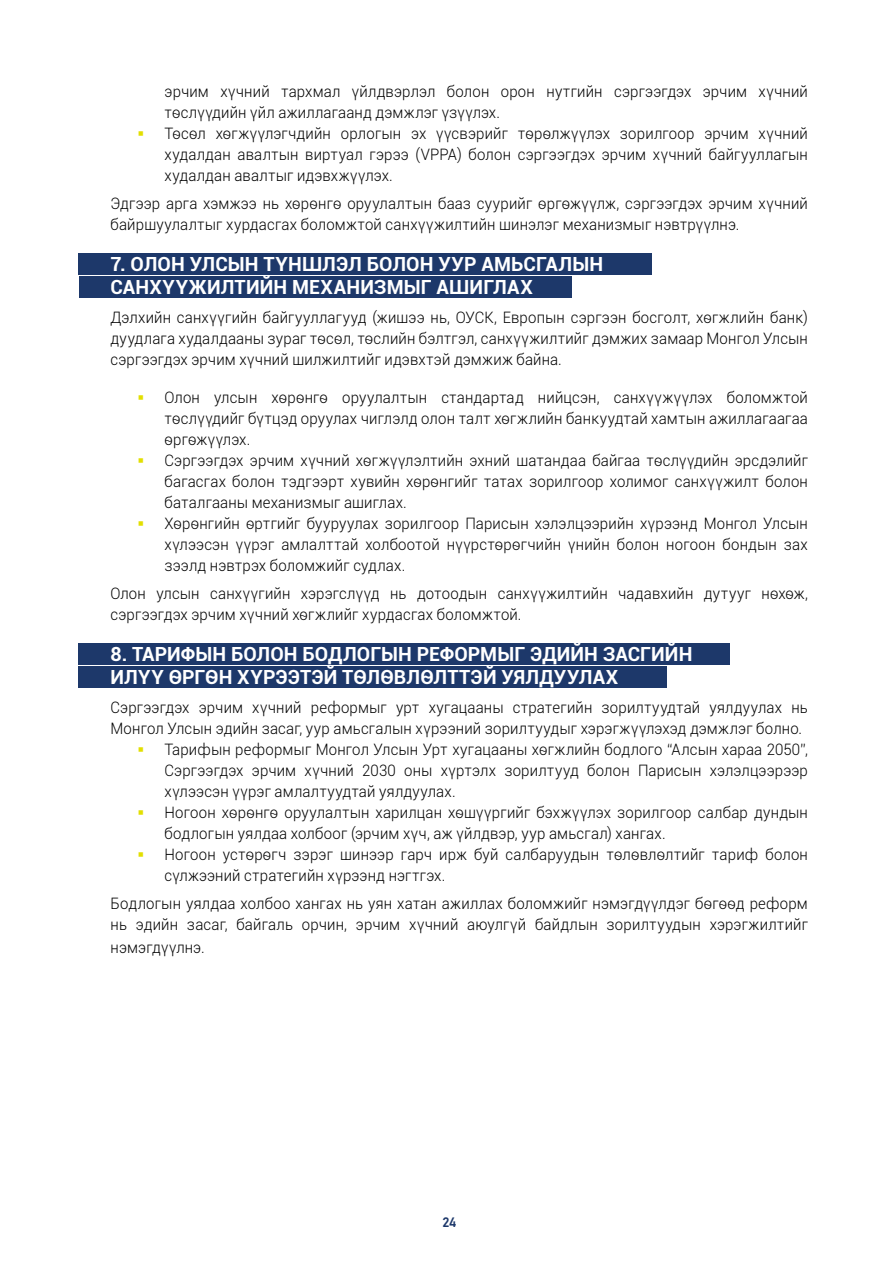
<style>
.page{position:relative;width:893px;height:1263px;background:#fff}
.page>*{position:absolute;margin:0;border:0;box-sizing:border-box;transform-origin:0 0}
.t1{font:700 19.5px/23.4px "Roboto";letter-spacing:.005em;color:#fff}
.t2{font:300 15.75px/21px "Roboto";letter-spacing:.01em;color:#000;scale:.95 1}
.t3{font:13.5px "Bahnschrift";color:#1d386a}
.s1{color:#e2df00}
</style>
<div class="page">
<div style="left:79px;top:253px;width:573px;height:21px;background:#1d386a"></div>
<div style="left:79px;top:643px;width:651px;height:21px;background:#1d386a"></div>
<div style="left:79px;top:276px;width:492px;height:22px;background:#1d386a"></div>
<div style="left:79px;top:666px;width:588px;height:22px;background:#1d386a"></div>
<p class="t2" style="left:165px;top:80px;width:679px">эрчим хүчний тархмал үйлдвэрлэл болон орон нутгийн сэргээгдэх эрчим хүчний төслүүдийн үйл ажиллагаанд дэмжлэг үзүүлэх.</p>
<p class="t2" style="left:165px;top:122px;width:679px;text-align:justify;text-indent:-27px"><span class="s1">▪</span> Төсөл хөгжүүлэгчдийн орлогын эх үүсвэрийг төрөлжүүлэх зорилгоор эрчим хүчний худалдан авалтын виртуал гэрээ (VPPA) болон сэргээгдэх эрчим хүчний байгууллагын худалдан авалтыг идэвхжүүлэх.</p>
<p class="t2" style="left:111px;top:193px;width:736px">Эдгээр арга хэмжээ нь хөрөнгө оруулалтын бааз суурийг өргөжүүлж, сэргээгдэх эрчим хүчний байршуулалтыг хурдасгах боломжтой санхүүжилтийн шинэлэг механизмыг нэвтрүүлнэ.</p>
<p class="t1" style="left:111px;top:251px;width:494px">7. ОЛОН УЛСЫН ТҮНШЛЭЛ БОЛОН УУР АМЬСГАЛЫН<br>САНХҮҮЖИЛТИЙН МЕХАНИЗМЫГ АШИГЛАХ</p>
<p class="t2" style="left:111px;top:306px;width:736px;text-align:justify">Дэлхийн санхүүгийн байгууллагууд (жишээ нь, ОУСК, Европын сэргээн босголт, хөгжлийн банк) дуудлага худалдааны зураг төсөл, төслийн бэлтгэл, санхүүжилтийг дэмжих замаар Монгол Улсын сэргээгдэх эрчим хүчний шилжилтийг идэвхтэй дэмжиж байна.</p>
<p class="t2" style="left:165px;top:386px;width:679px;text-align:justify;text-indent:-27px"><span class="s1">▪</span> Олон улсын хөрөнгө оруулалтын стандартад нийцсэн, санхүүжүүлэх боломжтой төслүүдийг бүтцэд оруулах чиглэлд олон талт хөгжлийн банкуудтай хамтын ажиллагаагаа өргөжүүлэх.</p>
<p class="t2" style="left:165px;top:449px;width:679px;text-align:justify;text-indent:-27px"><span class="s1">▪</span> Сэргээгдэх эрчим хүчний хөгжүүлэлтийн эхний шатандаа байгаа төслүүдийн эрсдэлийг багасгах болон тэдгээрт хувийн хөрөнгийг татах зорилгоор холимог санхүүжилт болон баталгааны механизмыг ашиглах.</p>
<p class="t2" style="left:165px;top:512px;width:679px;text-align:justify;text-indent:-27px"><span class="s1">▪</span> Хөрөнгийн өртгийг бууруулах зорилгоор Парисын хэлэлцээрийн хүрээнд Монгол Улсын хүлээсэн үүрэг амлалттай холбоотой нүүрстөрөгчийн үнийн болон ногоон бондын зах зээлд нэвтрэх боломжийг судлах.</p>
<p class="t2" style="left:111px;top:583px;width:736px">Олон улсын санхүүгийн хэрэгслүүд нь дотоодын санхүүжилтийн чадавхийн дутууг нөхөж, сэргээгдэх эрчим хүчний хөгжлийг хурдасгах боломжтой.</p>
<p class="t1" style="left:111px;top:641px;width:583px">8. ТАРИФЫН БОЛОН БОДЛОГЫН РЕФОРМЫГ ЭДИЙН ЗАСГИЙН<br>ИЛҮҮ ӨРГӨН ХҮРЭЭТЭЙ ТӨЛӨВЛӨЛТТЭЙ УЯЛДУУЛАХ</p>
<p class="t2" style="left:111px;top:696px;width:736px">Сэргээгдэх эрчим хүчний реформыг урт хугацааны стратегийн зорилтуудтай уялдуулах нь<br>Монгол Улсын эдийн засаг, уур амьсгалын хүрээний зорилтуудыг хэрэгжүүлэхэд дэмжлэг болно.</p>
<p class="t2" style="left:165px;top:738px;width:679px;text-align:justify;text-indent:-27px"><span class="s1">▪</span> Тарифын реформыг Монгол Улсын Урт хугацааны хөгжлийн бодлого “Алсын хараа 2050”, Сэргээгдэх эрчим хүчний 2030 оны хүртэлх зорилтууд болон Парисын хэлэлцээрээр хүлээсэн үүрэг амлалтуудтай уялдуулах.</p>
<p class="t2" style="left:165px;top:801px;width:679px;text-indent:-27px"><span class="s1">▪</span> Ногоон хөрөнгө оруулалтын харилцан хөшүүргийг бэхжүүлэх зорилгоор салбар дундын бодлогын уялдаа холбоог (эрчим хүч, аж үйлдвэр, уур амьсгал) хангах.</p>
<p class="t2" style="left:165px;top:843px;width:679px;text-indent:-27px"><span class="s1">▪</span> Ногоон устөрөгч зэрэг шинээр гарч ирж буй салбаруудын төлөвлөлтийг тариф болон сүлжээний стратегийн хүрээнд нэгтгэх.</p>
<p class="t2" style="left:111px;top:892px;width:736px">Бодлогын уялдаа холбоо хангах нь уян хатан ажиллах боломжийг нэмэгдүүлдэг бөгөөд реформ нь эдийн засаг, байгаль орчин, эрчим хүчний аюулгүй байдлын зорилтуудын хэрэгжилтийг</p>
<p class="t2" style="left:111px;top:936px;width:101px">нэмэгдүүлнэ.</p>
<p class="t3" style="left:442px;top:1212px;width:16px">24</p>
</div>
